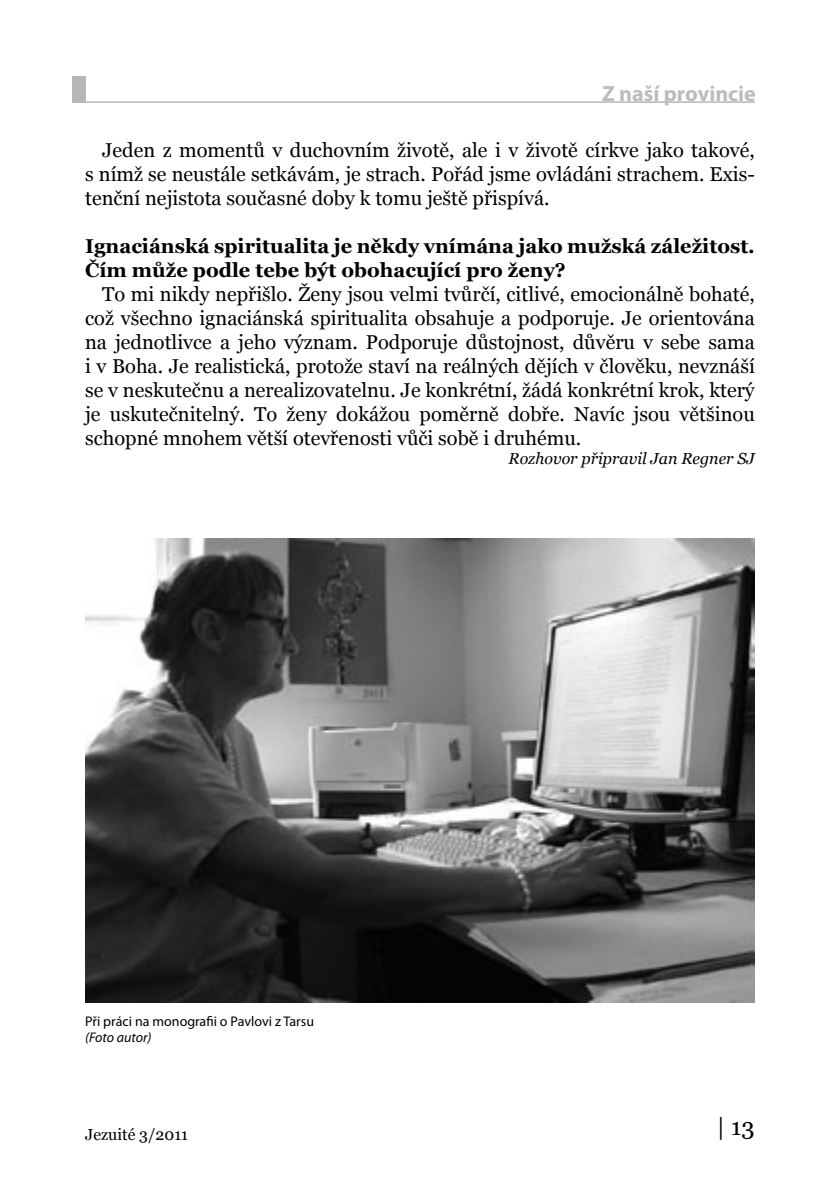
<style>
.page{position:relative;width:840px;height:1191px;background:#fff}
.page>*{position:absolute;margin:0;border:0;box-sizing:border-box;transform-origin:0 0}
.t1{font:24px "Georgia";color:#000}
.t2{font:700 22px "Myriad Pro";color:#bcbcbc}
.Text_článku{font:20px/24px "Georgia";color:#000;text-align:justify}
.Text_článku-2{font:700 20px/24px "Georgia";color:#000}
.Podpis_pod_clankem{font:italic 16px "Georgia";color:#000}
.t3{font:16px "Georgia";color:#000}
.Popisky_fotek{font:14px "Myriad Pro";color:#000}
.Popisky_fotek-2{font:italic 14px "Myriad Pro";color:#000}
</style>
<div class="page">
<hr style="left:85px;top:101px;width:669px;height:2px;background:#b6b6b6">
<div style="left:72px;top:76px;width:13px;height:26px;background:#b6b6b6"></div>
<img style="left:85px;top:539px;width:669px;height:463px">
<p class="t2" style="left:601px;top:82px;width:155px">Z naší provincie</p>
<p class="Text_článku" style="left:85px;top:138px;width:670px;text-indent:17px">Jeden z momentů v duchovním životě, ale i v životě církve jako takové, s nímž se neustále setkávám, je strach. Pořád jsme ovládáni strachem. Exis&shy;tenční nejistota současné doby k tomu ještě přispívá.</p>
<p class="Text_článku-2" style="left:85px;top:234px;width:670px">Ignaciánská spiritualita je někdy vnímána jako mužská záležitost.<br>Čím může podle tebe být obohacující pro ženy?</p>
<p class="Text_článku" style="left:85px;top:282px;width:670px;text-indent:17px">To mi nikdy nepřišlo. Ženy jsou velmi tvůrčí, citlivé, emocionálně bohaté, což všechno ignaciánská spiritualita obsahuje a podporuje. Je orientována na jednotlivce a jeho význam. Podporuje důstojnost, důvěru v sebe sama i v Boha. Je realistická, protože staví na reálných dějích v člověku, nevznáší se v neskutečnu a nerealizovatelnu. Je konkrétní, žádá konkrétní krok, který je uskutečnitelný. To ženy dokážou poměrně dobře. Navíc jsou většinou schopné mnohem větší otevřenosti vůči sobě i druhému.</p>
<p class="Podpis_pod_clankem" style="left:508px;top:448px;width:248px">Rozhovor připravil Jan Regner SJ</p>
<p class="Popisky_fotek" style="left:85px;top:1013px;width:230px">Při práci na monografii o Pavlovi z Tarsu</p>
<p class="Popisky_fotek-2" style="left:85px;top:1030px;width:68px">(Foto autor)</p>
<p class="t3" style="left:85px;top:1125px;width:104px">Jezuité 3/2011</p>
<p class="t1" style="left:716px;top:1112px;width:40px">| 13</p>
</div>
